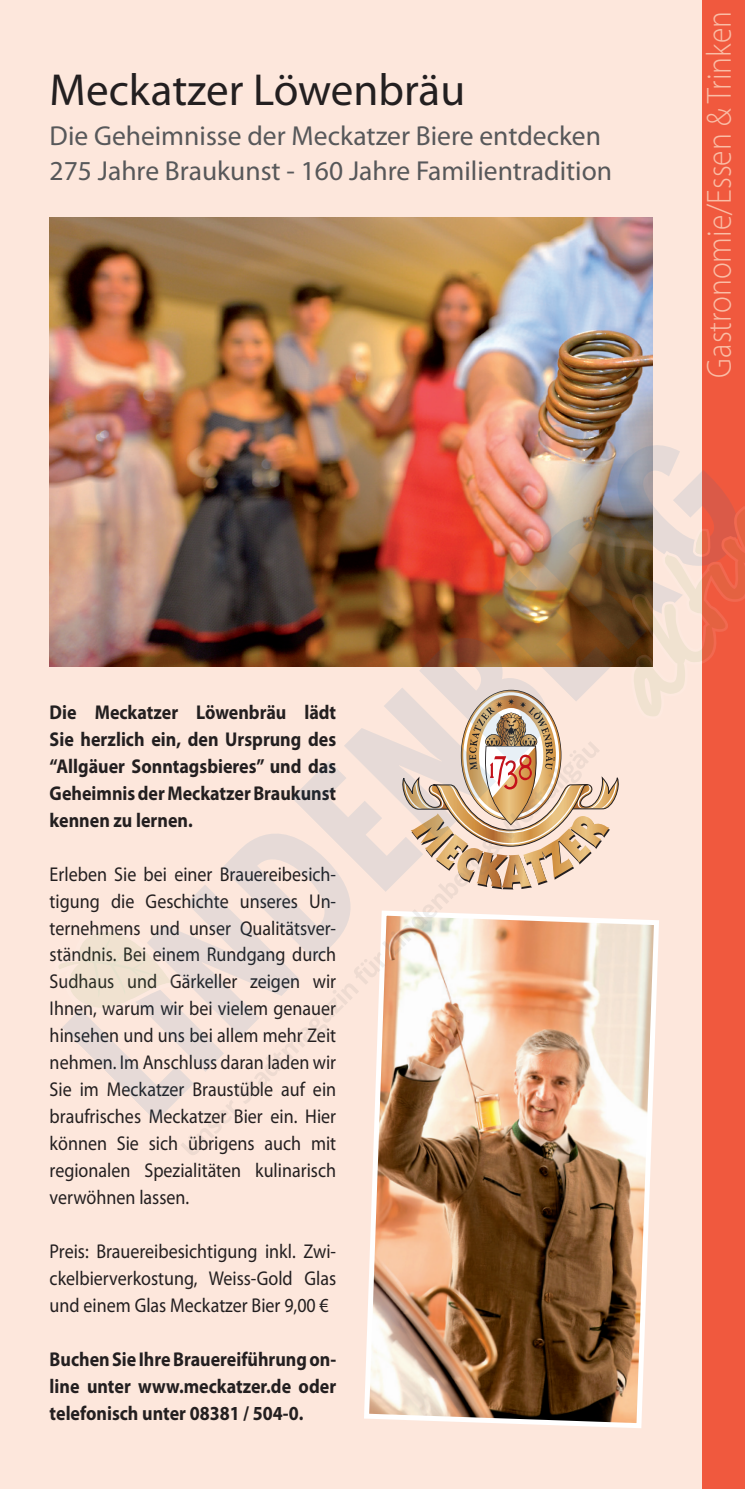
<style>
.page{position:relative;width:745px;height:1489px;background:#fff}
.page>*{position:absolute;margin:0;border:0;box-sizing:border-box;transform-origin:0 0}
.Headline_ganze_Seite{font:45px "Myriad Pro";color:#231f20}
.Fließtext_Bold{font:300 35px "Myriad Pro";color:#fabda6;scale:.9 1}
.Subheadline{font:27.5px "Myriad Pro";color:#57585a}
.Fließtext{font:20px/27px "Myriad Pro";color:#231f20;text-align:justify;scale:.9 1}
.Fließtext_Bold-2{font:700 20px/27px "Myriad Pro";color:#231f20;text-align:justify;scale:.9 1}
</style>
<div class="page">
<div style="left:0;top:0;width:744px;height:1488px;background:#fde7dc"></div>
<div style="left:702px;top:0;width:42px;height:1488px;background:#f0593e"></div>
<img style="left:364px;top:1155px;width:287px;height:273px">
<img style="left:50px;top:218px;width:602px;height:449px">
<img style="left:53px;top:442px;width:691px;height:713px">
<p class="Headline_ganze_Seite" style="left:50px;top:62px;width:416px">Meckatzer Löwenbräu</p>
<p class="Subheadline" style="left:50px;top:118px;width:552px">Die Geheimnisse der Meckatzer Biere entdecken</p>
<p class="Subheadline" style="left:50px;top:153px;width:563px">275 Jahre Braukunst - 160 Jahre Familientradition</p>
<p class="Fließtext_Bold" style="left:697px;top:377px;width:409px;rotate:-90deg">Gastronomie/Essen &amp; Trinken</p>
<p class="Fließtext_Bold-2" style="left:50px;top:698px;width:319px">Die Meckatzer Löwenbräu lädt Sie herzlich ein, den Ursprung des “Allgäuer Sonntagsbieres” und das Geheimnis der Meckatzer Braukunst kennen zu lernen.</p>
<p class="Fließtext" style="left:50px;top:860px;width:320px">Erleben Sie bei einer Brauereibesich&shy;tigung die Geschichte unseres Un&shy;ternehmens und unser Qualitätsver&shy;ständnis. Bei einem Rundgang durch Sudhaus und Gärkeller zeigen wir Ihnen, warum wir bei vielem genauer hinsehen und uns bei allem mehr Zeit nehmen. Im Anschluss daran laden wir Sie im Meckatzer Braustüble auf ein braufrisches Meckatzer Bier ein. Hier können Sie sich übrigens auch mit regionalen Spezialitäten kulinarisch verwöhnen lassen.</p>
<p class="Fließtext" style="left:50px;top:1237px;width:319px">Preis: Brauereibesichtigung inkl. Zwi&shy;ckelbierverkostung, Weiss-Gold Glas und einem Glas Meckatzer Bier 9,00 €</p>
<p class="Fließtext_Bold-2" style="left:50px;top:1344px;width:319px">Buchen Sie Ihre Brauereiführung on&shy;line unter www.meckatzer.de oder telefonisch unter 08381 / 504-0.</p>
</div>
